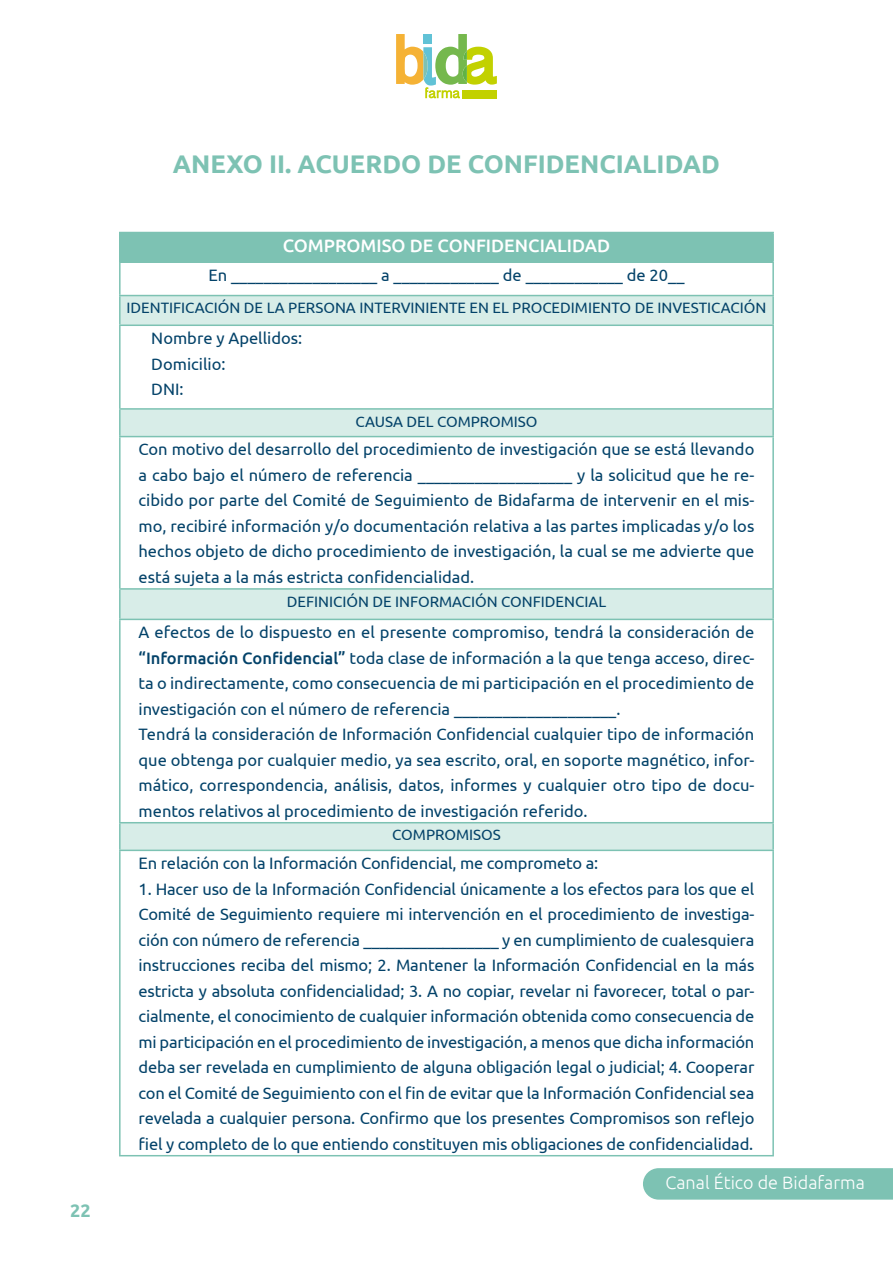
<style>
.page{position:relative;width:893px;height:1263px;background:#fff}
.page>*{position:absolute;margin:0;border:0;box-sizing:border-box;transform-origin:0 0}
.t1{font:700 25.5px "Ubuntu";color:#7dc2b3}
.t2{font:500 18px "Ubuntu";color:#fff}
.t3{font:300 18px "Ubuntu";color:#fff}
.t4{font:700 18px "Ubuntu";color:#7dc2b3}
.t5{font:16.5px/25.5px "Ubuntu";color:#034269}
.t6{font:15px "Ubuntu";color:#034269}
.s1{font-weight:500}
</style>
<div class="page">
<div style="left:643px;top:1168px;width:250px;height:31px;background:#7dc2b3"></div>
<svg style="left:396px;top:34px;width:101px;height:64px"></svg>
<div style="left:120px;top:232px;width:653px;height:30px;background:#7dc2b3"></div>
<svg style="left:121px;top:296px;width:651px;height:554px"></svg>
<hr style="left:119px;top:326px;width:2px;height:82px;background:#7dc2b3">
<hr style="left:772px;top:326px;width:2px;height:82px;background:#7dc2b3">
<hr style="left:119px;top:437px;width:2px;height:151px;background:#7dc2b3">
<hr style="left:772px;top:437px;width:2px;height:151px;background:#7dc2b3">
<hr style="left:119px;top:620px;width:2px;height:202px;background:#7dc2b3">
<hr style="left:772px;top:620px;width:2px;height:202px;background:#7dc2b3">
<hr style="left:119px;top:851px;width:2px;height:304px;background:#7dc2b3">
<hr style="left:772px;top:851px;width:2px;height:304px;background:#7dc2b3">
<hr style="left:119px;top:1155px;width:655px;height:1px;background:#7dc2b3">
<hr style="left:119px;top:296px;width:2px;height:28px;background:#7dc2b3">
<hr style="left:772px;top:296px;width:2px;height:28px;background:#7dc2b3">
<hr style="left:119px;top:324px;width:655px;height:2px;background:#7dc2b3">
<hr style="left:119px;top:410px;width:2px;height:26px;background:#7dc2b3">
<hr style="left:772px;top:410px;width:2px;height:26px;background:#7dc2b3">
<hr style="left:119px;top:436px;width:655px;height:1px;background:#7dc2b3">
<hr style="left:119px;top:590px;width:2px;height:29px;background:#7dc2b3">
<hr style="left:772px;top:590px;width:2px;height:29px;background:#7dc2b3">
<hr style="left:119px;top:619px;width:655px;height:1px;background:#7dc2b3">
<hr style="left:119px;top:823px;width:2px;height:27px;background:#7dc2b3">
<hr style="left:772px;top:823px;width:2px;height:27px;background:#7dc2b3">
<hr style="left:119px;top:850px;width:655px;height:1px;background:#7dc2b3">
<hr style="left:119px;top:232px;width:655px;height:1px;background:#7dc2b3">
<hr style="left:119px;top:233px;width:2px;height:28px;background:#7dc2b3">
<hr style="left:772px;top:233px;width:2px;height:28px;background:#7dc2b3">
<hr style="left:119px;top:261px;width:655px;height:2px;background:#7dc2b3">
<hr style="left:119px;top:263px;width:2px;height:32px;background:#7dc2b3">
<hr style="left:772px;top:263px;width:2px;height:32px;background:#7dc2b3">
<hr style="left:119px;top:295px;width:655px;height:1px;background:#7dc2b3">
<hr style="left:119px;top:408px;width:655px;height:2px;background:#7dc2b3">
<hr style="left:119px;top:588px;width:655px;height:2px;background:#7dc2b3">
<hr style="left:119px;top:822px;width:655px;height:1px;background:#7dc2b3">
<p class="t4" style="left:70px;top:1199px;width:22px">22</p>
<h1 class="t1" style="left:173px;top:148px;width:549px">ANEXO II. ACUERDO DE CONFIDENCIALIDAD</h1>
<p class="t2" style="left:283px;top:235px;width:329px">COMPROMISO DE CONFIDENCIALIDAD</p>
<p class="t5" style="left:208px;top:262px;width:477px">En __________________ a _____________ de ____________ de 20__</p>
<p class="t6" style="left:126px;top:299px;width:642px">IDENTIFICACIÓN DE LA PERSONA INTERVINIENTE EN EL PROCEDIMIENTO DE INVESTICACIÓN</p>
<p class="t5" style="left:151px;top:325px;width:153px">Nombre y Apellidos:<br>Domicilio:<br>DNI:</p>
<p class="t6" style="left:355px;top:412px;width:184px">CAUSA DEL COMPROMISO</p>
<p class="t5" style="left:139px;top:436px;width:617px;text-align:justify">Con motivo del desarrollo del procedimiento de investigación que se está llevando a cabo bajo el número de referencia ___________________ y la solicitud que he re&shy;cibido por parte del Comité de Seguimiento de Bidafarma de intervenir en el mis&shy;mo, recibiré información y/o documentación relativa a las partes implicadas y/o los hechos objeto de dicho procedimiento de investigación, la cual se me advierte que está sujeta a la más estricta confidencialidad.</p>
<p class="t6" style="left:287px;top:592px;width:321px">DEFINICIÓN DE INFORMACIÓN CONFIDENCIAL</p>
<p class="t5" style="left:139px;top:619px;width:617px">A efectos de lo dispuesto en el presente compromiso, tendrá la consideración de <span class="s1">“Información Confidencial”</span> toda clase de información a la que tenga acceso, direc&shy;ta o indirectamente, como consecuencia de mi participación en el procedimiento de investigación con el número de referencia ____________________.<br>Tendrá la consideración de Información Confidencial cualquier tipo de información que obtenga por cualquier medio, ya sea escrito, oral, en soporte magnético, infor&shy;mático, correspondencia, análisis, datos, informes y cualquier otro tipo de docu&shy;mentos relativos al procedimiento de investigación referido.</p>
<p class="t6" style="left:392px;top:826px;width:110px">COMPROMISOS</p>
<p class="t5" style="left:139px;top:850px;width:461px">En relación con la Información Confidencial, me comprometo a:</p>
<p class="t5" style="left:139px;top:875px;width:617px;text-align:justify">1. Hacer uso de la Información Confidencial únicamente a los efectos para los que el Comité de Seguimiento requiere mi intervención en el procedimiento de investiga&shy;ción con número de referencia _________________ y en cumplimiento de cualesquiera instrucciones reciba del mismo; 2. Mantener la Información Confidencial en la más estricta y absoluta confidencialidad; 3. A no copiar, revelar ni favorecer, total o par&shy;cialmente, el conocimiento de cualquier información obtenida como consecuencia de mi participación en el procedimiento de investigación, a menos que dicha información deba ser revelada en cumplimiento de alguna obligación legal o judicial; 4. Cooperar con el Comité de Seguimiento con el fin de evitar que la Información Confidencial sea revelada a cualquier persona. Confirmo que los presentes Compromisos son reflejo fiel y completo de lo que entiendo constituyen mis obligaciones de confidencialidad.</p>
<p class="t3" style="left:665px;top:1172px;width:201px">Canal Ético de Bidafarma</p>
</div>
